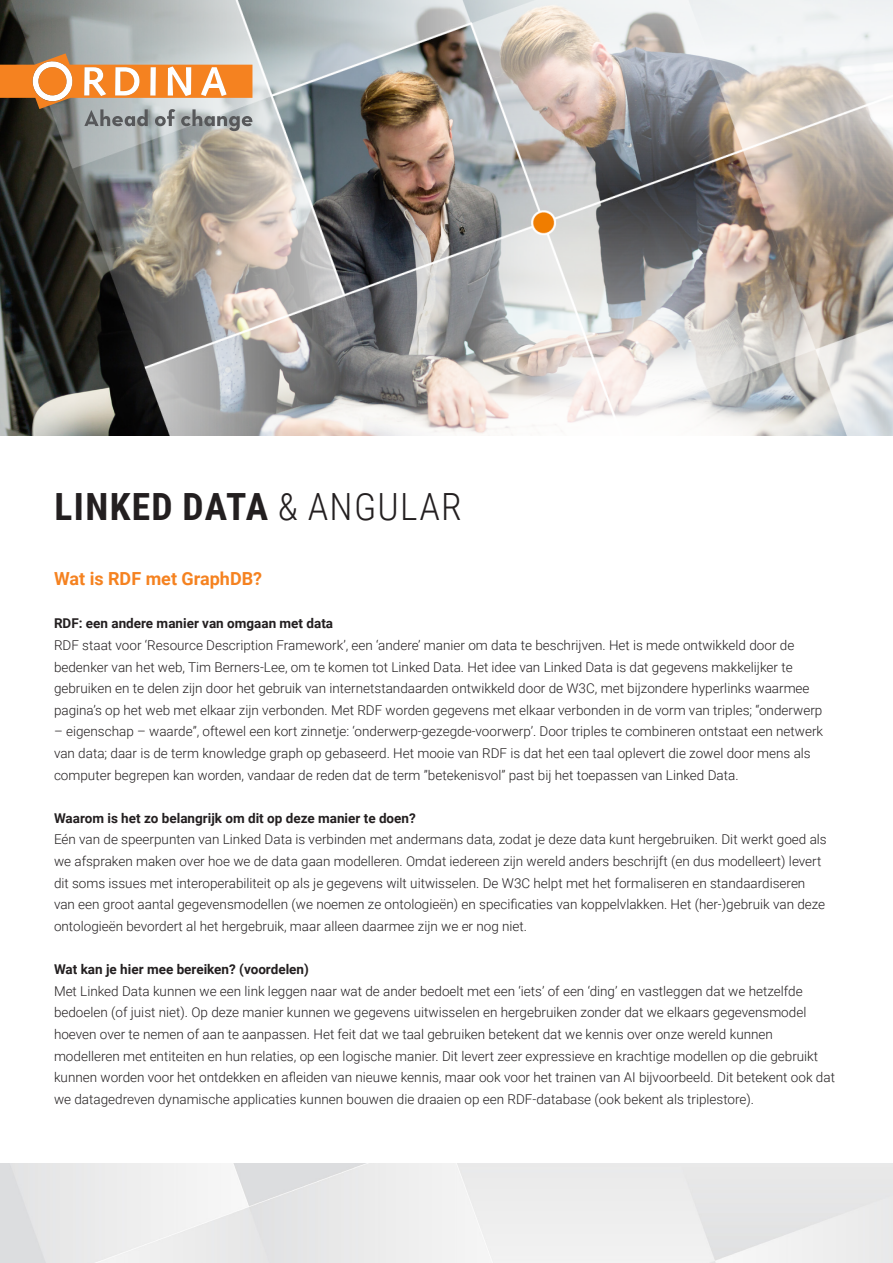
<style>
.page{position:relative;width:893px;height:1263px;background:#fff}
.page>*{position:absolute;margin:0;border:0;box-sizing:border-box;transform-origin:0 0}
.t1{font:700 37.5px "Roboto Condensed";letter-spacing:.035em;color:#231f20}
.t2{font:700 18px "Roboto";color:#f58220}
.t3{font:300 13.5px/21.6px "Roboto";color:#231f20}
.t4{font:700 13.5px "Roboto";color:#231f20}
.s1{font-weight:300}
</style>
<div class="page">
<img style="left:0;top:0;width:893px;height:436px">
<svg style="left:0;top:53px;width:252px;height:78px;background:#be9a79"></svg>
<p class="t1" style="left:55px;top:481px;width:409px">LINKED DATA <span class="s1">&amp; ANGULAR</span></p>
<p class="t2" style="left:54px;top:566px;width:210px">Wat is RDF met GraphDB?</p>
<p class="t4" style="left:54px;top:614px;width:281px">RDF: een andere manier van omgaan met data</p>
<p class="t3" style="left:54px;top:634px;width:770px">RDF staat voor ‘Resource Description Framework’, een ‘andere’ manier om data te beschrijven. Het is mede ontwikkeld door de bedenker van het web, Tim Berners-Lee, om te komen tot Linked Data. Het idee van Linked Data is dat gegevens makkelijker te gebruiken en te delen zijn door het gebruik van internetstandaarden ontwikkeld door de W3C, met bijzondere hyperlinks waarmee pagina’s op het web met elkaar zijn verbonden. Met RDF worden gegevens met elkaar verbonden in de vorm van triples; “onderwerp</p>
<p class="t3" style="left:54px;top:720px;width:771px">– eigenschap – waarde”, oftewel een kort zinnetje: ‘onderwerp-gezegde-voorwerp’. Door triples te combineren ontstaat een netwerk van data; daar is de term knowledge graph op gebaseerd. Het mooie van RDF is dat het een taal oplevert die zowel door mens als computer begrepen kan worden, vandaar de reden dat de term ”betekenisvol” past bij het toepassen van Linked Data.</p>
<p class="t4" style="left:54px;top:809px;width:363px">Waarom is het zo belangrijk om dit op deze manier te doen?</p>
<p class="t3" style="left:54px;top:828px;width:774px">Eén van de speerpunten van Linked Data is verbinden met andermans data, zodat je deze data kunt hergebruiken. Dit werkt goed als we afspraken maken over hoe we de data gaan modelleren. Omdat iedereen zijn wereld anders beschrijft (en dus modelleert) levert dit soms issues met interoperabiliteit op als je gegevens wilt uitwisselen. De W3C helpt met het formaliseren en standaardiseren van een groot aantal gegevensmodellen (we noemen ze ontologieën) en specificaties van koppelvlakken. Het (her-)gebruik van deze ontologieën bevordert al het hergebruik, maar alleen daarmee zijn we er nog niet.</p>
<p class="t4" style="left:54px;top:960px;width:256px">Wat kan je hier mee bereiken? (voordelen)</p>
<p class="t3" style="left:54px;top:979px;width:782px">Met Linked Data kunnen we een link leggen naar wat de ander bedoelt met een ‘iets’ of een ‘ding’ en vastleggen dat we hetzelfde bedoelen (of juist niet). Op deze manier kunnen we gegevens uitwisselen en hergebruiken zonder dat we elkaars gegevensmodel hoeven over te nemen of aan te aanpassen. Het feit dat we taal gebruiken betekent dat we kennis over onze wereld kunnen modelleren met entiteiten en hun relaties, op een logische manier. Dit levert zeer expressieve en krachtige modellen op die gebruikt kunnen worden voor het ontdekken en afleiden van nieuwe kennis, maar ook voor het trainen van AI bijvoorbeeld. Dit betekent ook dat we datagedreven dynamische applicaties kunnen bouwen die draaien op een RDF-database (ook bekent als triplestore).</p>
</div>
